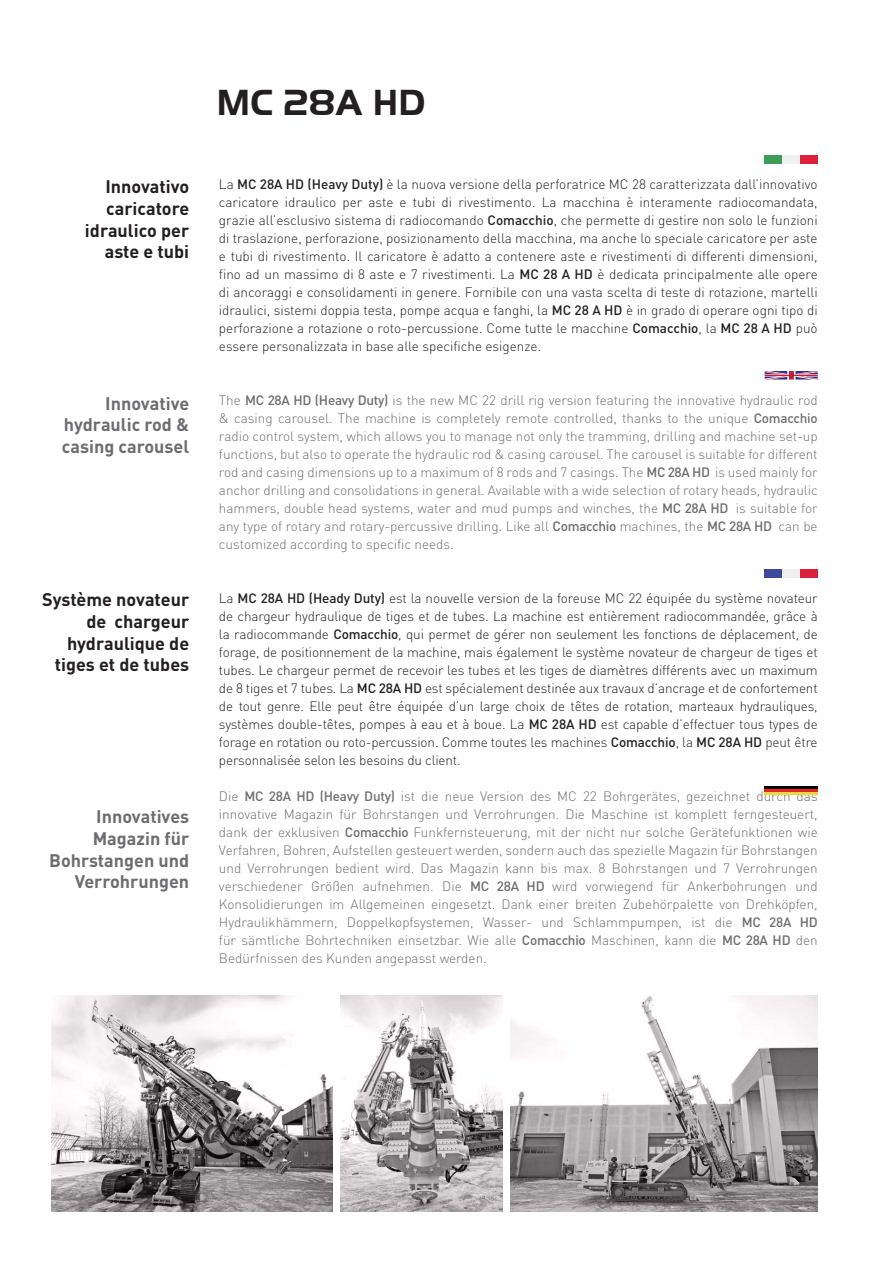
<style>
.page{position:relative;width:893px;height:1263px;background:#fff}
.page>*{position:absolute;margin:0;border:0;box-sizing:border-box;transform-origin:0 0}
.t1{font:700 37.5px "Handel Got D";letter-spacing:.01em;color:#231f20}
.t2{font:700 18px/21.6px "DIN Pro";color:#231f20;text-align:right}
.t3{font:700 18px/21.6px "DIN Pro";color:#6c6d70;text-align:justify}
.t4{font:300 13.5px/18px "DIN Pro";letter-spacing:-.01em;color:#231f20;text-align:justify}
.t5{font:300 13.5px/18px "DIN Pro";color:#6c6d70;text-align:justify}
.s1{font-weight:500}
</style>
<div class="page">
<div style="left:765px;top:155px;width:17px;height:9px;background:#3c9c59"></div>
<div style="left:782px;top:155px;width:18px;height:9px;background:#eff0f0"></div>
<div style="left:800px;top:155px;width:18px;height:9px;background:#dd213c"></div>
<svg style="left:765px;top:371px;width:53px;height:8px"></svg>
<div style="left:765px;top:569px;width:17px;height:9px;background:#3d489e"></div>
<div style="left:782px;top:569px;width:18px;height:9px;background:#eff0f0"></div>
<div style="left:800px;top:569px;width:18px;height:9px;background:#dd213c"></div>
<hr style="left:765px;top:786px;width:53px;height:3px;background:#000">
<hr style="left:765px;top:789px;width:53px;height:3px;background:#ea2329">
<hr style="left:765px;top:792px;width:53px;height:3px;background:#f2d83b">
<img style="left:51px;top:995px;width:282px;height:217px">
<img style="left:340px;top:995px;width:163px;height:217px">
<img style="left:510px;top:995px;width:308px;height:217px">
<p class="t2" style="left:85px;top:174px;width:106px">Innovativo caricatore idraulico per aste e tubi</p>
<p class="t3" style="left:62px;top:390px;width:129px;text-indent:43px">Innovative hydraulic rod &amp; casing carousel</p>
<p class="t2" style="left:42px;top:587px;width:149px">Système novateur de chargeur hydraulique de tiges et de tubes</p>
<p class="t3" style="left:49px;top:804px;width:142px;text-align:right">Innovatives<br>Magazin für<br>Bohrstangen und<br>Verrohrungen</p>
<p class="t1" style="left:217px;top:81px;width:210px">MC 28A HD</p>
<p class="t4" style="left:219px;top:174px;width:600px">La <span class="s1">MC 28A HD (Heavy Duty)</span> è la nuova versione della perforatrice MC 28 caratterizzata dall’innovativo caricatore idraulico per aste e tubi di rivestimento. La macchina è interamente radiocomandata, grazie all’esclusivo sistema di radiocomando <span class="s1">Comacchio</span>, che permette di gestire non solo le funzioni di traslazione, perforazione, posizionamento della macchina, ma anche lo speciale caricatore per aste e tubi di rivestimento. Il caricatore è adatto a contenere aste e rivestimenti di differenti dimensioni, fino ad un massimo di 8 aste e 7 rivestimenti. La <span class="s1">MC 28 A HD</span> è dedicata principalmente alle opere di ancoraggi e consolidamenti in genere. Fornibile con una vasta scelta di teste di rotazione, martelli idraulici, sistemi doppia testa, pompe acqua e fanghi, la <span class="s1">MC 28 A HD</span> è in grado di operare ogni tipo di perforazione a rotazione o roto-percussione. Come tutte le macchine <span class="s1">Comacchio</span>, la <span class="s1">MC 28 A HD</span> può essere personalizzata in base alle specifiche esigenze.</p>
<p class="t5" style="left:219px;top:390px;width:600px">The <span class="s1">MC 28A HD (Heavy Duty)</span> is the new MC 22 drill rig version featuring the innovative hydraulic rod &amp; casing carousel. The machine is completely remote controlled, thanks to the unique <span class="s1">Comacchio </span>radio control system, which allows you to manage not only the tramming, drilling and machine set-up functions, but also to operate the hydraulic rod &amp; casing carousel. The carousel is suitable for different rod and casing dimensions up to a maximum of 8 rods and 7 casings. The <span class="s1">MC 28A HD</span> is used mainly for anchor drilling and consolidations in general. Available with a wide selection of rotary heads, hydraulic hammers, double head systems, water and mud pumps and winches, the <span class="s1">MC 28A HD</span> is suitable for any type of rotary and rotary-percussive drilling. Like all <span class="s1">Comacchio</span> machines, the <span class="s1">MC 28A HD</span> can be customized according to specific needs.</p>
<p class="t4" style="left:219px;top:588px;width:600px">La <span class="s1">MC 28A HD (Heady Duty)</span> est la nouvelle version de la foreuse MC 22 équipée du système novateur de chargeur hydraulique de tiges et de tubes. La machine est entièrement radiocommandée, grâce à la radiocommande <span class="s1">Comacchio</span>, qui permet de gérer non seulement les fonctions de déplacement, de forage, de positionnement de la machine, mais également le système novateur de chargeur de tiges et tubes. Le chargeur permet de recevoir les tubes et les tiges de diamètres différents avec un maximum de 8 tiges et 7 tubes. La <span class="s1">MC 28A HD</span> est spécialement destinée aux travaux d’ancrage et de confortement de tout genre. Elle peut être équipée d’un large choix de têtes de rotation, marteaux hydrauliques, systèmes double-têtes, pompes à eau et à boue. La <span class="s1">MC 28A HD</span> est capable d’effectuer tous types de forage en rotation ou roto-percussion. Comme toutes les machines <span class="s1">Comacchio</span>, la <span class="s1">MC 28A HD</span> peut être personnalisée selon les besoins du client.</p>
<p class="t5" style="left:219px;top:786px;width:600px">Die <span class="s1">MC 28A HD (Heavy Duty)</span> ist die neue Version des MC 22 Bohrgerätes, gezeichnet durch das innovative Magazin für Bohrstangen und Verrohrungen. Die Maschine ist komplett ferngesteuert, dank der exklusiven <span class="s1">Comacchio</span> Funkfernsteuerung, mit der nicht nur solche Gerätefunktionen wie Verfahren, Bohren, Aufstellen gesteuert werden, sondern auch das spezielle Magazin für Bohrstangen und Verrohrungen bedient wird. Das Magazin kann bis max. 8 Bohrstangen und 7 Verrohrungen verschiedener Größen aufnehmen. Die <span class="s1">MC 28A HD</span> wird vorwiegend für Ankerbohrungen und Konsolidierungen im Allgemeinen eingesetzt. Dank einer breiten Zubehörpalette von Drehköpfen, Hydraulikhämmern, Doppelkopfsystemen, Wasser- und Schlammpumpen, ist die <span class="s1">MC 28A HD </span>für sämtliche Bohrtechniken einsetzbar. Wie alle <span class="s1">Comacchio</span> Maschinen, kann die <span class="s1">MC 28A HD</span> den Bedürfnissen des Kunden angepasst werden.</p>
</div>
